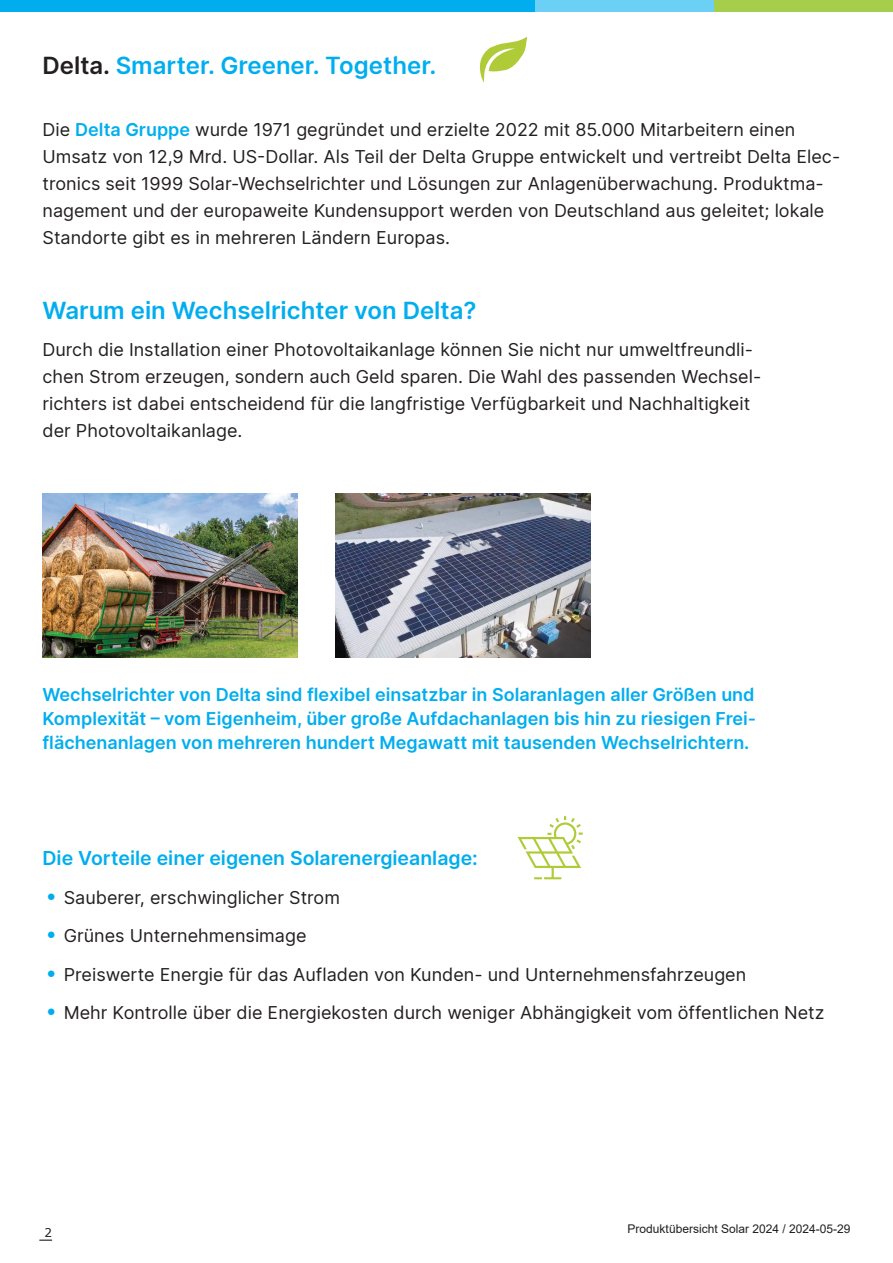
<style>
.page{position:relative;width:893px;height:1263px;background:#fff}
.page>*{position:absolute;margin:0;border:0;box-sizing:border-box;transform-origin:0 0}
.HE-Heading_1_catalog_L-pf{font:600 24px "Delta Sans";color:#00aeef}
.Headline{font:600 24px "Delta Sans";color:#00aeef}
.HE-Heading_Features-pf{font:600 19.5px "Delta Sans";color:#00aeef}
.ST-Bodytext-pf{font:18px/27px "Delta Sans";color:#231f20}
.Text{font:600 18px/24px "Delta Sans";color:#00aeef;text-align:justify}
.t1{font:12px "Arial";color:#231f20}
.t2{font:12px "Verdana";color:#231f20}
.s1{color:#231f20}
.s2{font-weight:600;color:#00aeef}
</style>
<div class="page">
<svg style="left:39px;top:1239px;width:13px;height:2px"></svg>
<div style="left:0;top:0;width:893px;height:12px;background:#00aeef"></div>
<div style="left:714px;top:0;width:179px;height:12px;background:#a4ce4c"></div>
<div style="left:535px;top:0;width:179px;height:12px;background:#6bcff6"></div>
<svg style="left:518px;top:816px;width:65px;height:63px"></svg>
<img style="left:43px;top:494px;width:254px;height:163px">
<img style="left:335px;top:494px;width:255px;height:163px">
<svg style="left:479px;top:36px;width:48px;height:47px"></svg>
<p class="HE-Heading_1_catalog_L-pf" style="left:43px;top:47px;width:395px"><span class="s1">Delta.</span> Smarter. Greener. Together.</p>
<p class="ST-Bodytext-pf" style="left:43px;top:116px;width:799px">Die <span class="s2">Delta Gruppe</span> wurde 1971 gegründet und erzielte 2022 mit 85.000 Mitarbeitern einen Umsatz von 12,9 Mrd. US-Dollar. Als Teil der Delta Gruppe entwickelt und vertreibt Delta Elec&shy;tronics seit 1999 Solar-Wechselrichter und Lösungen zur Anlagenüberwachung. Produktma&shy;nagement und der europaweite Kundensupport werden von Deutschland aus geleitet; lokale Standorte gibt es in mehreren Ländern Europas.</p>
<p class="Headline" style="left:43px;top:292px;width:435px">Warum ein Wechselrichter von Delta?</p>
<p class="ST-Bodytext-pf" style="left:43px;top:336px;width:720px">Durch die Installation einer Photovoltaikanlage können Sie nicht nur umweltfreundli&shy;chen Strom erzeugen, sondern auch Geld sparen. Die Wahl des passenden Wechsel&shy;richters ist dabei entscheidend für die langfristige Verfügbarkeit und Nachhaltigkeit der Photovoltaikanlage.</p>
<p class="Text" style="left:43px;top:681px;width:715px">Wechselrichter von Delta sind flexibel einsatzbar in Solaranlagen aller Größen und Komplexität – vom Eigenheim, über große Aufdachanlagen bis hin zu riesigen Frei&shy;flächenanlagen von mehreren hundert Megawatt mit tausenden Wechselrichtern.</p>
<p class="HE-Heading_Features-pf" style="left:43px;top:843px;width:437px">Die Vorteile einer eigenen Solarenergieanlage:</p>
<p class="ST-Bodytext-pf" style="left:47px;top:883px;width:295px"><sup>●</sup> Sauberer, erschwinglicher Strom</p>
<p class="ST-Bodytext-pf" style="left:47px;top:922px;width:261px"><sup>●</sup> Grünes Unternehmensimage</p>
<p class="ST-Bodytext-pf" style="left:47px;top:960px;width:701px"><sup>●</sup> Preiswerte Energie für das Aufladen von Kunden- und Unternehmensfahrzeugen</p>
<p class="ST-Bodytext-pf" style="left:47px;top:999px;width:779px"><sup>●</sup> Mehr Kontrolle über die Energiekosten durch weniger Abhängigkeit vom öffentlichen Netz</p>
<p class="t2" style="left:44px;top:1225px;width:9px">2</p>
<p class="t1" style="left:628px;top:1221px;width:224px">Produktübersicht Solar 2024 / 2024-05-29</p>
</div>
